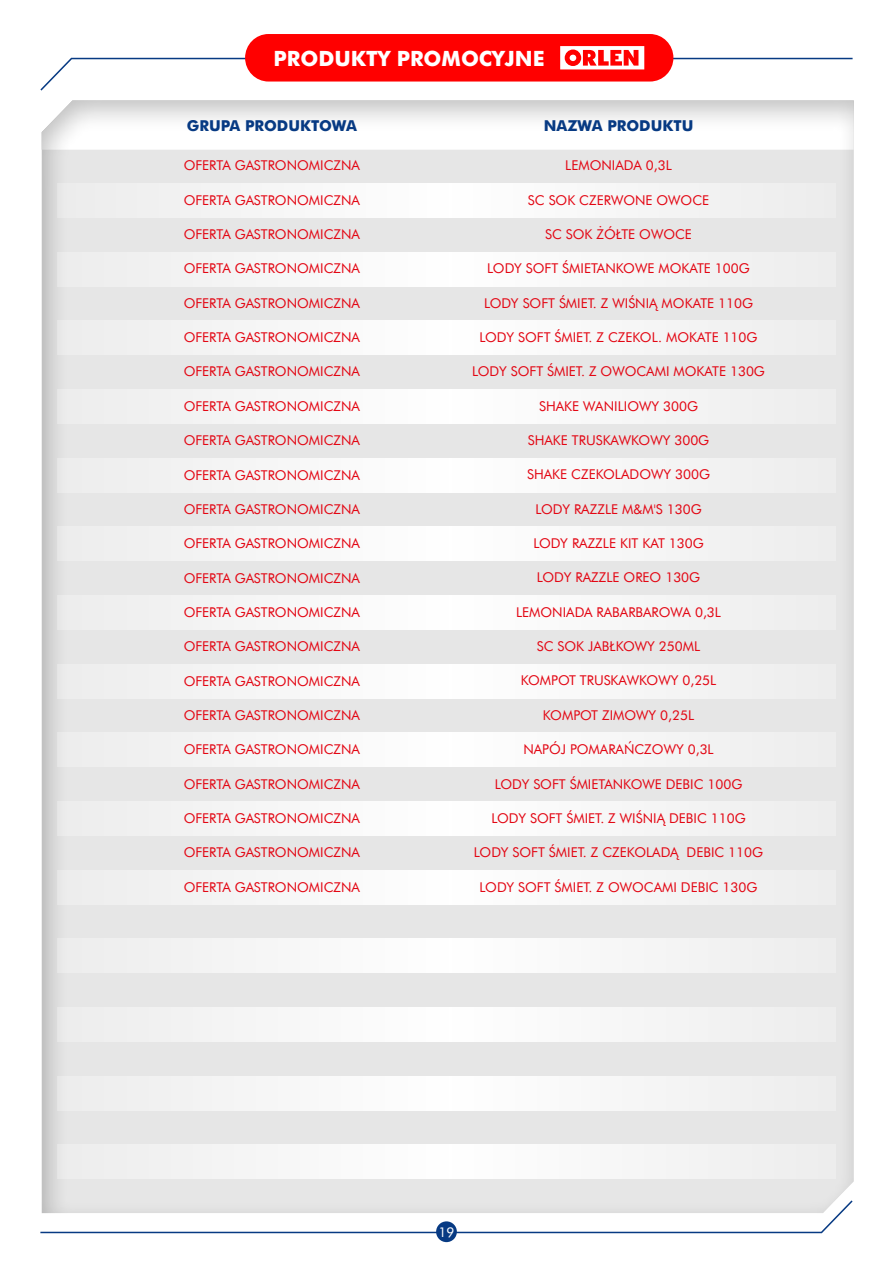
<style>
.page{position:relative;width:893px;height:1263px;background:#fff}
.page>*{position:absolute;margin:0;border:0;box-sizing:border-box;transform-origin:0 0}
.t1{font:700 21px "Futura EU";color:#fff}
.t2{font:700 15px "Futura EU";color:#073a83}
.t3{font:13.5px "Futura EU";color:#e30613}
.t4{font:13.5px "Futura EU";color:#fff}
</style>
<div class="page">
<svg style="left:40px;top:1213px;width:802px;height:20px"></svg>
<div style="left:436px;top:1221px;width:21px;height:21px;background:#073a83;border-radius:50%"></div>
<div style="left:17px;top:79px;width:861px;height:1134px;background:#000;opacity:.25"></div>
<div style="left:57px;top:1076px;width:779px;height:34px;background:#f6f6f6"></div>
<div style="left:57px;top:1144px;width:779px;height:35px;background:#f6f6f6"></div>
<div style="left:57px;top:252px;width:779px;height:34px;background:#f6f6f6"></div>
<div style="left:57px;top:184px;width:779px;height:34px;background:#f5f5f5"></div>
<div style="left:57px;top:389px;width:779px;height:35px;background:#f6f6f6"></div>
<div style="left:57px;top:664px;width:779px;height:34px;background:#f6f6f6"></div>
<div style="left:57px;top:458px;width:779px;height:34px;background:#f6f6f6"></div>
<div style="left:57px;top:733px;width:779px;height:34px;background:#f6f6f6"></div>
<div style="left:57px;top:527px;width:779px;height:34px;background:#f6f6f6"></div>
<div style="left:57px;top:801px;width:779px;height:35px;background:#f6f6f6"></div>
<div style="left:57px;top:938px;width:779px;height:35px;background:#f6f6f6"></div>
<div style="left:57px;top:595px;width:779px;height:35px;background:#f6f6f6"></div>
<div style="left:57px;top:870px;width:779px;height:34px;background:#f6f6f6"></div>
<div style="left:57px;top:1007px;width:779px;height:34px;background:#f6f6f6"></div>
<div style="left:57px;top:321px;width:779px;height:34px;background:#f6f6f6"></div>
<div style="left:245px;top:34px;width:428px;height:48px;background:#f00;border-radius:24px"></div>
<svg style="left:40px;top:46px;width:813px;height:45px"></svg>
<h1 class="t1" style="left:274px;top:45px;width:272px">PRODUKTY PROMOCYJNE</h1>
<p class="t2" style="left:187px;top:117px;width:172px">GRUPA PRODUKTOWA</p>
<p class="t2" style="left:544px;top:117px;width:151px">NAZWA PRODUKTU</p>
<p class="t3" style="left:184px;top:157px;width:178px">OFERTA GASTRONOMICZNA</p>
<p class="t3" style="left:184px;top:192px;width:178px">OFERTA GASTRONOMICZNA</p>
<p class="t3" style="left:184px;top:226px;width:178px">OFERTA GASTRONOMICZNA</p>
<p class="t3" style="left:184px;top:260px;width:178px">OFERTA GASTRONOMICZNA</p>
<p class="t3" style="left:184px;top:295px;width:178px">OFERTA GASTRONOMICZNA</p>
<p class="t3" style="left:184px;top:329px;width:178px">OFERTA GASTRONOMICZNA</p>
<p class="t3" style="left:184px;top:363px;width:178px">OFERTA GASTRONOMICZNA</p>
<p class="t3" style="left:184px;top:398px;width:178px">OFERTA GASTRONOMICZNA</p>
<p class="t3" style="left:184px;top:432px;width:178px">OFERTA GASTRONOMICZNA</p>
<p class="t3" style="left:184px;top:466px;width:178px">OFERTA GASTRONOMICZNA</p>
<p class="t3" style="left:184px;top:501px;width:178px">OFERTA GASTRONOMICZNA</p>
<p class="t3" style="left:184px;top:535px;width:178px">OFERTA GASTRONOMICZNA</p>
<p class="t3" style="left:184px;top:569px;width:178px">OFERTA GASTRONOMICZNA</p>
<p class="t3" style="left:184px;top:604px;width:178px">OFERTA GASTRONOMICZNA</p>
<p class="t3" style="left:184px;top:638px;width:178px">OFERTA GASTRONOMICZNA</p>
<p class="t3" style="left:184px;top:672px;width:178px">OFERTA GASTRONOMICZNA</p>
<p class="t3" style="left:184px;top:707px;width:178px">OFERTA GASTRONOMICZNA</p>
<p class="t3" style="left:184px;top:741px;width:178px">OFERTA GASTRONOMICZNA</p>
<p class="t3" style="left:184px;top:775px;width:178px">OFERTA GASTRONOMICZNA</p>
<p class="t3" style="left:184px;top:810px;width:178px">OFERTA GASTRONOMICZNA</p>
<p class="t3" style="left:184px;top:844px;width:178px">OFERTA GASTRONOMICZNA</p>
<p class="t3" style="left:184px;top:879px;width:178px">OFERTA GASTRONOMICZNA</p>
<p class="t3" style="left:565px;top:157px;width:108px">LEMONIADA 0,3L</p>
<p class="t3" style="left:528px;top:192px;width:183px">SC SOK CZERWONE OWOCE</p>
<p class="t3" style="left:545px;top:226px;width:148px">SC SOK ŻÓŁTE OWOCE</p>
<p class="t3" style="left:487px;top:260px;width:264px">LODY SOFT ŚMIETANKOWE MOKATE 100G</p>
<p class="t3" style="left:484px;top:295px;width:271px">LODY SOFT ŚMIET. Z WIŚNIĄ MOKATE 110G</p>
<p class="t3" style="left:480px;top:329px;width:279px">LODY SOFT ŚMIET. Z CZEKOL. MOKATE 110G</p>
<p class="t3" style="left:472px;top:363px;width:294px">LODY SOFT ŚMIET. Z OWOCAMI MOKATE 130G</p>
<p class="t3" style="left:539px;top:398px;width:160px">SHAKE WANILIOWY 300G</p>
<p class="t3" style="left:528px;top:432px;width:183px">SHAKE TRUSKAWKOWY 300G</p>
<p class="t3" style="left:527px;top:466px;width:184px">SHAKE CZEKOLADOWY 300G</p>
<p class="t3" style="left:535px;top:501px;width:168px">LODY RAZZLE M&amp;M'S 130G</p>
<p class="t3" style="left:533px;top:535px;width:172px">LODY RAZZLE KIT KAT 130G</p>
<p class="t3" style="left:537px;top:569px;width:165px">LODY RAZZLE OREO 130G</p>
<p class="t3" style="left:516px;top:604px;width:207px">LEMONIADA RABARBAROWA 0,3L</p>
<p class="t3" style="left:537px;top:638px;width:165px">SC SOK JABŁKOWY 250ML</p>
<p class="t3" style="left:521px;top:672px;width:197px">KOMPOT TRUSKAWKOWY 0,25L</p>
<p class="t3" style="left:543px;top:707px;width:153px">KOMPOT ZIMOWY 0,25L</p>
<p class="t3" style="left:523px;top:741px;width:192px">NAPÓJ POMARAŃCZOWY 0,3L</p>
<p class="t3" style="left:495px;top:775px;width:249px">LODY SOFT ŚMIETANKOWE DEBIC 100G</p>
<p class="t3" style="left:491px;top:810px;width:256px">LODY SOFT ŚMIET. Z WIŚNIĄ DEBIC 110G</p>
<p class="t3" style="left:474px;top:844px;width:291px">LODY SOFT ŚMIET. Z CZEKOLADĄ DEBIC 110G</p>
<p class="t3" style="left:480px;top:878px;width:279px">LODY SOFT ŚMIET. Z OWOCAMI DEBIC 130G</p>
<p class="t4" style="left:438px;top:1223px;width:17px">19</p>
</div>
